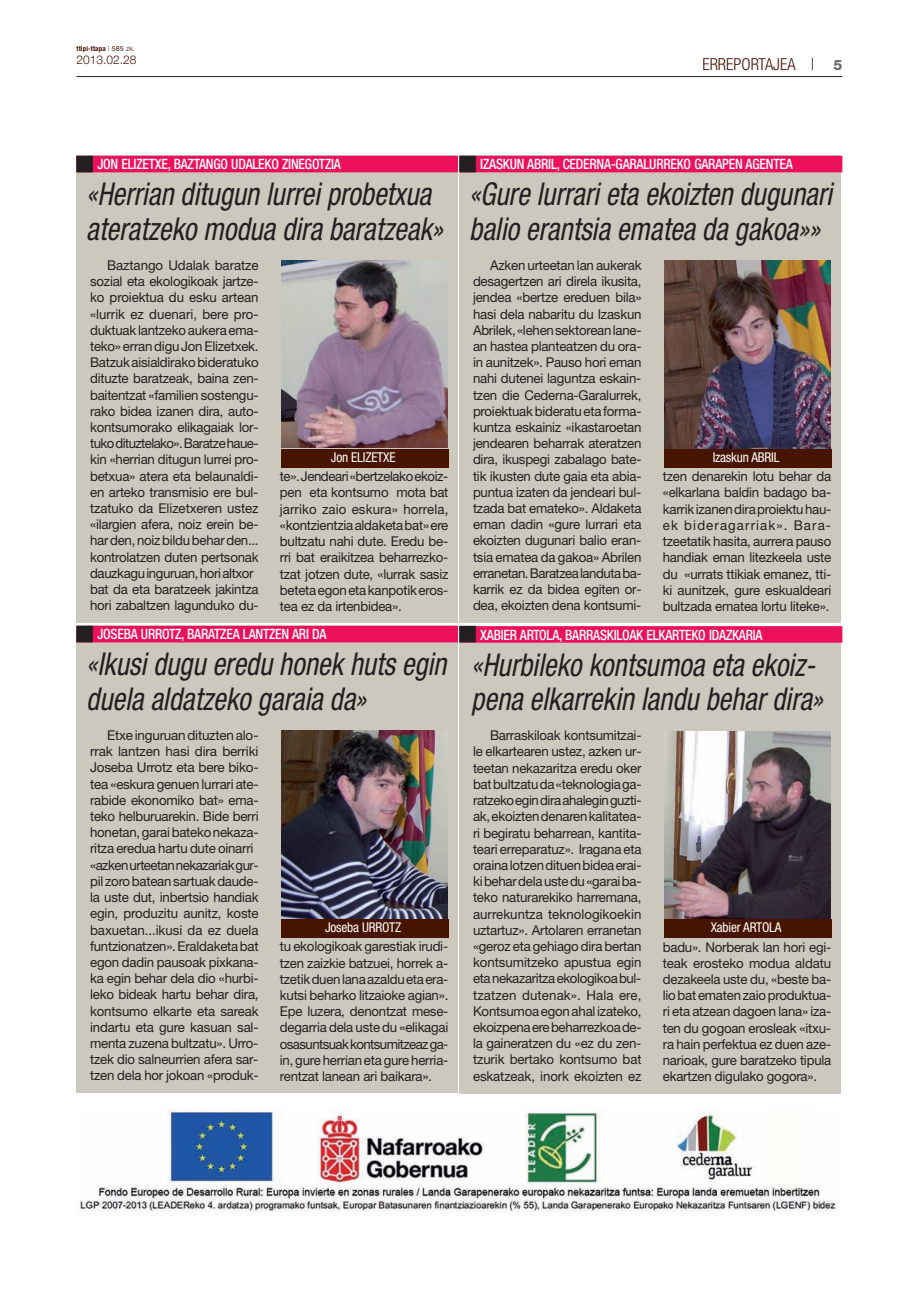
<style>
.page{position:relative;width:919px;height:1292px;background:#fff}
.page>*{position:absolute;margin:0;border:0;box-sizing:border-box;transform-origin:0 0}
.t1{font:italic condensed 31.5px/34.5px "Helvetica Neue";color:#231f20;scale:.9 1}
.t2{font:300 condensed 16.5px "Helvetica Neue";color:#471400}
.t3{font:500 condensed 14.25px "Helvetica Neue";letter-spacing:-.015em;color:#fff;scale:.95 1}
.t4{font:13.5px/16.2px "Helvetica Neue";letter-spacing:-.015em;color:#231f20;text-align:justify}
.t5{font:condensed 13.5px "Helvetica Neue";letter-spacing:-.015em;color:#fff}
.t6{font:300 12px "Helvetica Neue";color:#471400}
.t7{font:700 condensed 7.05px "Helvetica Neue";letter-spacing:.015em;color:#471400}
.s1{font-weight:300;font-stretch:normal}
.s2{font-weight:400;font-stretch:normal}
.s3{font-stretch:normal;color:#231f20}
.s4{font-weight:800;font-stretch:normal;font-size:14.25px;color:#6c6d70}
</style>
<div class="page">
<hr style="left:77px;top:76px;width:765px;height:1px;background:#231f20">
<img style="left:79px;top:1108px;width:758px;height:104px">
<div style="left:77px;top:155px;width:381px;height:468px;background:#cdc8be"></div>
<div style="left:77px;top:156px;width:381px;height:16px;background:#ed105b"></div>
<img style="left:282px;top:261px;width:166px;height:187px">
<div style="left:282px;top:449px;width:167px;height:18px;background:#471400"></div>
<div style="left:459px;top:155px;width:381px;height:468px;background:#cdc8be"></div>
<div style="left:459px;top:156px;width:383px;height:16px;background:#ed105b"></div>
<img style="left:664px;top:261px;width:166px;height:187px">
<div style="left:664px;top:449px;width:167px;height:18px;background:#471400"></div>
<div style="left:77px;top:625px;width:381px;height:468px;background:#cdc8be"></div>
<div style="left:77px;top:626px;width:381px;height:16px;background:#ed105b"></div>
<img style="left:282px;top:731px;width:166px;height:187px">
<div style="left:282px;top:919px;width:167px;height:18px;background:#471400"></div>
<div style="left:459px;top:625px;width:381px;height:468px;background:#cdc8be"></div>
<div style="left:459px;top:626px;width:383px;height:16px;background:#ed105b"></div>
<img style="left:664px;top:731px;width:166px;height:187px">
<div style="left:664px;top:919px;width:167px;height:18px;background:#471400"></div>
<svg style="left:459px;top:156px;width:1px;height:16px"></svg>
<svg style="left:77px;top:625px;width:16px;height:1px"></svg>
<svg style="left:459px;top:626px;width:17px;height:16px"></svg>
<p class="t7" style="left:77px;top:46px;width:60px">ttipi-ttapa <span class="s1">|</span> <span class="s2">585</span> <span class="s1">zk.</span></p>
<p class="t6" style="left:77px;top:55px;width:62px">2013.02.28</p>
<p class="t2" style="left:702px;top:58px;width:141px">ERREPORTAJEA <span class="s3">|</span> <span class="s4">5</span></p>
<p class="t3" style="left:97px;top:159px;width:258px">JON ELIZETXE, BAZTANGO UDALEKO ZINEGOTZIA</p>
<h1 class="t1" style="left:86px;top:180px;width:398px">«Herrian ditugun lurrei probetxua ateratzeko modua dira baratzeak»</h1>
<p class="t4" style="left:90px;top:258px;width:170px;text-align:left;text-indent:17px">Baztango Udalak baratze sozial eta ekologikoak jartze&shy;ko proiektua du esku artean «lurrik ez duenari, bere pro&shy;duktuaklantzeko aukeraema&shy;teko» erran digu Jon Elizetxek.<br>Batzukaisialdirakobideratuko dituzte baratzeak, baina zen&shy;baitentzat «familien sostengu&shy;rako bidea izanen dira, auto&shy;kontsumorako elikagaiak lor&shy;tukodituztelako».Baratzehaue&shy;kin «herrian ditugun lurrei pro&shy;betxua» atera eta belaunaldi&shy;en arteko transmisio ere bul&shy;tzatuko da Elizetxeren ustez «ilargien afera, noiz erein be&shy;harden,noizbildubeharden... kontrolatzen duten pertsonak dauzkaguinguruan,horialtxor bat da eta baratzeek jakintza hori zabaltzen lagunduko du-</p>
<p class="t5" style="left:331px;top:452px;width:66px">Jon ELIZETXE</p>
<p class="t4" style="left:280px;top:469px;width:170px">te».Jendeari«bertzelakoekoiz&shy;pen eta kontsumo mota bat jarriko zaio eskura» horrela, «kontzientziaaldaketabat»ere bultzatu nahi dute. Eredu be&shy;rri bat eraikitzea beharrezko&shy;tzat jotzen dute, «lurrak sasiz betetaegonetakanpotikeros&shy;tea ez da irtenbidea».</p>
<p class="t3" style="left:97px;top:629px;width:243px">JOSEBA URROTZ, BARATZEA LANTZEN ARI DA</p>
<h1 class="t1" style="left:86px;top:649px;width:401px">«Ikusi dugu eredu honek huts egin duela aldatzeko garaia da»</h1>
<p class="t4" style="left:90px;top:728px;width:170px;text-align:left;text-indent:17px">Etxeinguruandituztenalo&shy;rrak lantzen hasi dira berriki<br>Joseba Urrotz eta bere biko&shy;tea «eskura genuen lurrari ate&shy;rabide ekonomiko bat» ema&shy;teko helburuarekin. Bide berri honetan,garaibatekonekaza&shy;ritza eredua hartu dute oinarri «azkenurteetannekazariakgur&shy;pilzorobateansartuakdaude&shy;la uste dut, inbertsio handiak egin, produzitu aunitz, koste baxuetan...ikusi da ez duela funtzionatzen».Eraldaketabat egon dadin pausoak pixkana&shy;ka egin behar dela dio «hurbi&shy;leko bideak hartu behar dira, kontsumo elkarte eta sareak indartu eta gure kasuan sal&shy;menta zuzena bultzatu». Urro&shy;tzek dio salneurrien afera sar&shy;tzen dela hor jokoan «produk-</p>
<p class="t5" style="left:325px;top:922px;width:78px">Joseba URROTZ</p>
<p class="t4" style="left:280px;top:939px;width:170px">tu ekologikoak garestiak irudi&shy;tzen zaizkie batzuei, horrek a&shy;tzetikduenlanaazalduetaera&shy;kutsi beharko litzaioke agian».<br>Epe luzera, denontzat mese&shy;degarria dela uste du «elikagai osasuntsuakkontsumitzeazga&shy;in, gure herrian eta gure herria&shy;rentzat lanean ari baikara».</p>
<p class="t3" style="left:480px;top:159px;width:330px">IZASKUN ABRIL, CEDERNA-GARALURREKO GARAPEN AGENTEA</p>
<h1 class="t1" style="left:469px;top:180px;width:404px">«Gure lurrari eta ekoizten dugunari balio erantsia ematea da gakoa»»</h1>
<p class="t4" style="left:473px;top:258px;width:170px;text-indent:17px">Azken urteetan lan aukerak desagertzen ari direla ikusita, jendea «bertze ereduen bila» hasi dela nabaritu du Izaskun Abrilek,«lehensektoreanlane&shy;an hastea planteatzen du ora&shy;in aunitzek». Pauso hori eman nahi dutenei laguntza eskain&shy;tzen die Cederna-Garalurrek, proiektuakbideratuetaforma&shy;kuntza eskainiz «ikastaroetan jendearen beharrak ateratzen dira, ikuspegi zabalago bate&shy;tik ikusten dute gaia eta abia&shy;puntua izaten da jendeari bul&shy;tzada bat emateko». Aldaketa eman dadin «gure lurrari eta ekoizten dugunari balio eran&shy;tsia ematea da gakoa» Abrilen erranetan.Baratzealandutaba&shy;karrik ez da bidea egiten or&shy;dea, ekoizten dena kontsumi-</p>
<p class="t5" style="left:712px;top:452px;width:68px">Izaskun ABRIL</p>
<p class="t4" style="left:662px;top:469px;width:170px">tzen denarekin lotu behar da «elkarlana baldin badago ba&shy;karrikizanendiraproiektuhau&shy;ek bideragarriak». Bara&shy;tzeetatik hasita, aurrera pauso handiak eman litezkeela uste du «urrats ttikiak emanez, tti&shy;ki aunitzek, gure eskualdeari bultzada ematea lortu liteke».</p>
<p class="t3" style="left:480px;top:629px;width:299px">XABIER ARTOLA, BARRASKILOAK ELKARTEKO IDAZKARIA</p>
<h1 class="t1" style="left:471px;top:650px;width:392px">«Hurbileko kontsumoa eta ekoiz&shy;pena elkarrekin landu behar dira»</h1>
<p class="t4" style="left:473px;top:728px;width:170px;text-indent:17px">Barraskiloak kontsumitzai&shy;le elkartearen ustez, azken ur&shy;teetan nekazaritza eredu oker batbultzatuda«teknologiaga&shy;ratzekoegindiraahaleginguzti&shy;ak,ekoiztendenarenkalitatea&shy;ri begiratu beharrean, kantita&shy;teari erreparatuz». Iragana eta orainalotzendituenbideaerai&shy;kibehardelaustedu«garaiba&shy;teko naturarekiko harremana, aurrekuntza teknologikoekin uztartuz». Artolaren erranetan «geroz eta gehiago dira bertan kontsumitzeko apustua egin etanekazaritzaekologikoabul&shy;tzatzen dutenak». Hala ere, Kontsumoaegonahalizateko, ekoizpenaerebeharrezkoade&shy;la gaineratzen du «ez du zen&shy;tzurik bertako kontsumo bat eskatzeak, inork ekoizten ez</p>
<p class="t5" style="left:710px;top:922px;width:72px">Xabier ARTOLA</p>
<p class="t4" style="left:662px;top:940px;width:170px">badu». Norberak lan hori egi&shy;teak erosteko modua aldatu dezakeela uste du, «beste ba&shy;liobatematenzaioproduktua&shy;ri eta atzean dagoen lana» iza&shy;ten du gogoan erosleak «itxu&shy;ra hain perfektua ez duen aze&shy;narioak, gure baratzeko tipula ekartzen digulako gogora».</p>
</div>
